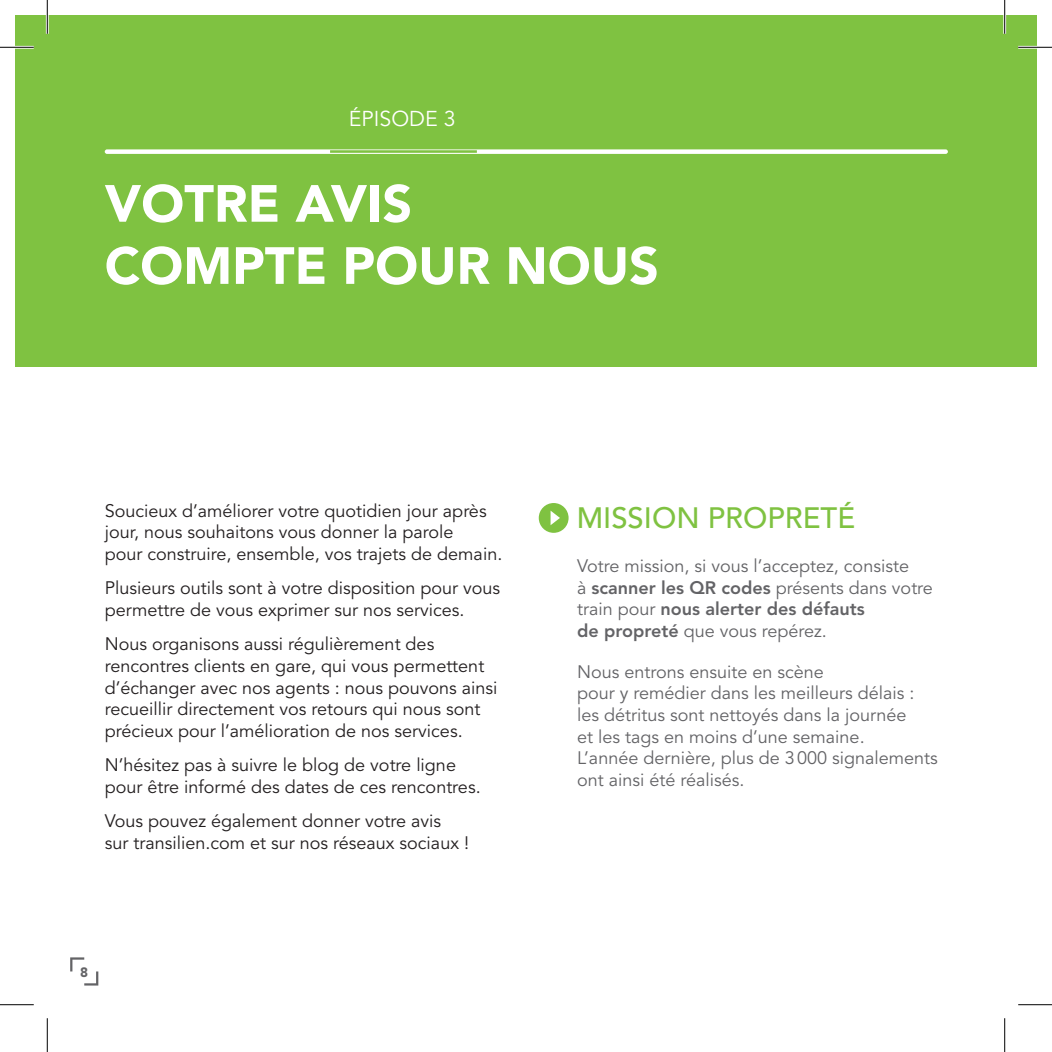
<style>
.page{position:relative;width:1052px;height:1052px;background:#fff}
.page>*{position:absolute;margin:0;border:0;box-sizing:border-box;transform-origin:0 0}
.t1{font:900 51.75px/62.1px "Avenir LT Std";color:#fff}
.t2{font:500 29.25px "Avenir LT Std";color:#7fc241}
.t3{font:21.38px "Avenir LT Std";color:#fff}
.t4{font:18px/21.6px "Avenir LT Std";color:#231f20}
.t5{font:18px/21.6px "Avenir LT Std";color:#636366}
.t6{font:900 13.5px "Avenir LT Std";color:#636366}
.s1{font-weight:800}
</style>
<div class="page">
<div style="left:15px;top:15px;width:1021px;height:351px;background:#7fc241"></div>
<svg style="left:105px;top:149px;width:842px;height:5px;background:#e6f3db"></svg>
<div style="left:538px;top:503px;width:30px;height:29px;background:#7fc241;border-radius:50%"></div>
<svg style="left:550px;top:510px;width:10px;height:15px"></svg>
<svg style="left:70px;top:957px;width:28px;height:28px"></svg>
<hr style="left:0;top:46px;width:34px;height:3px;background:#fff">
<hr style="left:1017px;top:46px;width:34px;height:3px;background:#fff">
<hr style="left:46px;top:0;width:3px;height:34px;background:#fff">
<hr style="left:1003px;top:0;width:2px;height:34px;background:#fff">
<hr style="left:0;top:47px;width:34px;height:1px;background:#000">
<hr style="left:1017px;top:47px;width:34px;height:1px;background:#000">
<hr style="left:0;top:1004px;width:34px;height:1px;background:#000">
<hr style="left:1017px;top:1004px;width:34px;height:1px;background:#000">
<hr style="left:47px;top:0;width:1px;height:34px;background:#000">
<hr style="left:47px;top:1017px;width:1px;height:34px;background:#000">
<hr style="left:1004px;top:0;width:1px;height:34px;background:#000">
<hr style="left:1004px;top:1017px;width:1px;height:34px;background:#000">
<p class="t3" style="left:349px;top:106px;width:108px">ÉPISODE 3</p>
<h1 class="t1" style="left:105px;top:172px;width:555px">VOTRE AVIS<br>COMPTE POUR NOUS</h1>
<p class="t4" style="left:105px;top:500px;width:399px">Soucieux d’améliorer votre quotidien jour après jour, nous souhaitons vous donner la parole<br>pour construire, ensemble, vos trajets de demain.</p>
<p class="t4" style="left:105px;top:577px;width:397px">Plusieurs outils sont à votre disposition pour vous permettre de vous exprimer sur nos services.</p>
<p class="t4" style="left:105px;top:633px;width:394px">Nous organisons aussi régulièrement des rencontres clients en gare, qui vous permettent d’échanger avec nos agents : nous pouvons ainsi recueillir directement vos retours qui nous sont précieux pour l’amélioration de nos services.</p>
<p class="t4" style="left:105px;top:754px;width:377px">N’hésitez pas à suivre le blog de votre ligne pour être informé des dates de ces rencontres.</p>
<p class="t4" style="left:105px;top:810px;width:366px">Vous pouvez également donner votre avis sur transilien.com et sur nos réseaux sociaux !</p>
<p class="t6" style="left:80px;top:963px;width:9px">8</p>
<h2 class="t2" style="left:576px;top:501px;width:280px">MISSION PROPRETÉ</h2>
<p class="t5" style="left:577px;top:555px;width:357px">Votre mission, si vous l’acceptez, consiste<br>à <span class="s1">scanner les QR codes</span> présents dans votre train pour <span class="s1">nous alerter des défauts<br>de propreté</span> que vous repérez.</p>
<p class="t5" style="left:577px;top:661px;width:362px">Nous entrons ensuite en scène<br>pour y remédier dans les meilleurs délais : les détritus sont nettoyés dans la journée<br>et les tags en moins d’une semaine.<br>L’année dernière, plus de 3000 signalements ont ainsi été réalisés.</p>
</div>
